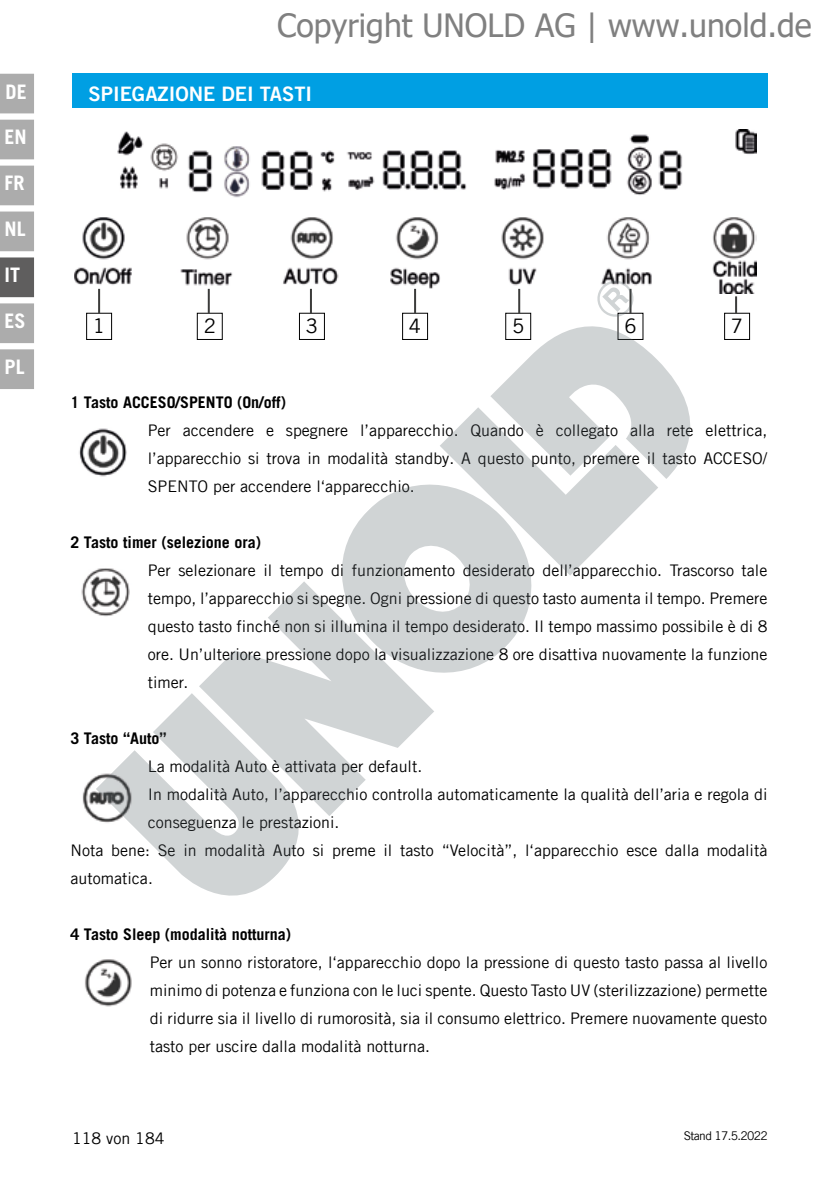
<style>
.page{position:relative;width:840px;height:1191px;background:#fff}
.page>*{position:absolute;margin:0;border:0;box-sizing:border-box;transform-origin:0 0}
.t1{font:32px "Tahoma";color:#808080}
.t2{font:20px "Trade Gothic LT Com Bd 2";color:#fff}
.t3{font:700 20px "Trade Gothic LT Com";color:#fff}
.t4{font:20px "Trade Gothic LT Com";color:#000}
.t5{font:16px/28px "Trade Gothic LT Com";color:#000;text-align:justify}
.t6{font:700 16px "Trade Gothic LT Com";color:#000}
.t7{font:12px "Trade Gothic LT Com";letter-spacing:-.055em;color:#000}
</style>
<div class="page">
<div style="left:0;top:74px;width:34px;height:39px;background:#acacac"></div>
<div style="left:0;top:120px;width:34px;height:39px;background:#acacac"></div>
<div style="left:0;top:166px;width:34px;height:39px;background:#acacac"></div>
<div style="left:0;top:211px;width:34px;height:40px;background:#acacac"></div>
<div style="left:0;top:257px;width:34px;height:40px;background:#5f5e5e"></div>
<div style="left:0;top:303px;width:34px;height:40px;background:#acacac"></div>
<div style="left:0;top:349px;width:34px;height:40px;background:#acacac"></div>
<div style="left:72px;top:74px;width:695px;height:34px;background:#009fe3"></div>
<img style="left:79px;top:428px;width:48px;height:49px">
<img style="left:81px;top:568px;width:49px;height:49px">
<img style="left:82px;top:776px;width:14px;height:44px">
<img style="left:85px;top:959px;width:47px;height:48px">
<img style="left:74px;top:130px;width:681px;height:163px">
<div style="left:86px;top:313px;width:26px;height:27px;border:1px solid #000"></div>
<div style="left:197px;top:313px;width:25px;height:27px;border:1px solid #000"></div>
<div style="left:299px;top:313px;width:25px;height:27px;border:1px solid #000"></div>
<div style="left:402px;top:313px;width:25px;height:27px;border:1px solid #000"></div>
<div style="left:724px;top:313px;width:25px;height:27px;border:1px solid #000"></div>
<hr style="left:98px;top:289px;width:2px;height:24px;background:#3c3c3b">
<hr style="left:208px;top:289px;width:2px;height:24px;background:#3c3c3b">
<hr style="left:310px;top:289px;width:2px;height:24px;background:#3c3c3b">
<hr style="left:414px;top:289px;width:2px;height:24px;background:#3c3c3b">
<hr style="left:518px;top:289px;width:2px;height:24px;background:#3c3c3b">
<svg style="left:734px;top:296px;width:2px;height:17px"></svg>
<svg style="left:505px;top:294px;width:186px;height:185px"></svg>
<svg style="left:440px;top:357px;width:218px;height:219px;fill:#d0d4d5"></svg>
<svg style="left:342px;top:447px;width:226px;height:226px;fill:#d0d4d5"></svg>
<svg style="left:199px;top:581px;width:235px;height:235px;fill:#d0d4d5"></svg>
<svg style="left:96px;top:690px;width:231px;height:206px;fill:#d0d4d5"></svg>
<svg style="left:589px;top:273px;width:51px;height:51px"></svg>
<p class="t3" style="left:6px;top:80px;width:23px">DE</p>
<p class="t3" style="left:5px;top:125px;width:24px">EN</p>
<p class="t3" style="left:5px;top:171px;width:22px">FR</p>
<p class="t3" style="left:5px;top:217px;width:23px">NL</p>
<p class="t3" style="left:5px;top:262px;width:17px">IT</p>
<p class="t3" style="left:5px;top:308px;width:23px">ES</p>
<p class="t3" style="left:5px;top:354px;width:22px">PL</p>
<h1 class="t1" style="left:277px;top:4px;width:535px">Copyright UNOLD AG | www.unold.de</h1>
<p class="t2" style="left:89px;top:81px;width:225px">SPIEGAZIONE DEI TASTI</p>
<p class="t4" style="left:93px;top:313px;width:14px">1</p>
<p class="t4" style="left:203px;top:313px;width:14px">2</p>
<p class="t4" style="left:305px;top:313px;width:14px">3</p>
<p class="t4" style="left:409px;top:313px;width:14px">4</p>
<p class="t4" style="left:512px;top:313px;width:14px">5</p>
<p class="t4" style="left:624px;top:313px;width:14px">6</p>
<p class="t4" style="left:730px;top:313px;width:14px">7</p>
<p class="t6" style="left:71px;top:392px;width:217px">1 Tasto ACCESO/SPENTO (On/off)</p>
<p class="t5" style="left:148px;top:416px;width:620px">Per accendere e spegnere l’apparecchio. Quando è collegato alla rete elettrica, l’apparecchio si trova in modalità standby. A questo punto, premere il tasto ACCESO/ SPENTO per accendere l‘apparecchio.</p>
<p class="t6" style="left:71px;top:532px;width:192px">2 Tasto timer (selezione ora)</p>
<p class="t5" style="left:148px;top:556px;width:621px">Per selezionare il tempo di funzionamento desiderato dell’apparecchio. Trascorso tale tempo, l’apparecchio si spegne. Ogni pressione di questo tasto aumenta il tempo. Premere questo tasto finché non si illumina il tempo desiderato. Il tempo massimo possibile è di 8 ore. Un’ulteriore pressione dopo la visualizzazione 8 ore disattiva nuovamente la funzione timer.</p>
<p class="t6" style="left:71px;top:728px;width:98px">3 Tasto “Auto”</p>
<p class="t5" style="left:148px;top:752px;width:276px">La modalità Auto è attivata per default.</p>
<p class="t5" style="left:148px;top:780px;width:620px">In modalità Auto, l’apparecchio controlla automaticamente la qualità dell’aria e regola di</p>
<p class="t5" style="left:148px;top:808px;width:193px">conseguenza le prestazioni.</p>
<p class="t5" style="left:71px;top:836px;width:698px">Nota bene: Se in modalità Auto si preme il tasto “Velocità”, l‘apparecchio esce dalla modalità</p>
<p class="t5" style="left:71px;top:864px;width:84px">automatica.</p>
<p class="t6" style="left:71px;top:924px;width:222px">4 Tasto Sleep (modalità notturna)</p>
<p class="t5" style="left:150px;top:948px;width:618px">Per un sonno ristoratore, l‘apparecchio dopo la pressione di questo tasto passa al livello minimo di potenza e funziona con le luci spente. Questo Tasto UV (sterilizzazione) permette di ridurre sia il livello di rumorosità, sia il consumo elettrico. Premere nuovamente questo tasto per uscire dalla modalità notturna.</p>
<p class="t5" style="left:72px;top:1124px;width:94px">118 von 184</p>
<p class="t7" style="left:683px;top:1128px;width:85px">Stand 17.5.2022</p>
</div>
